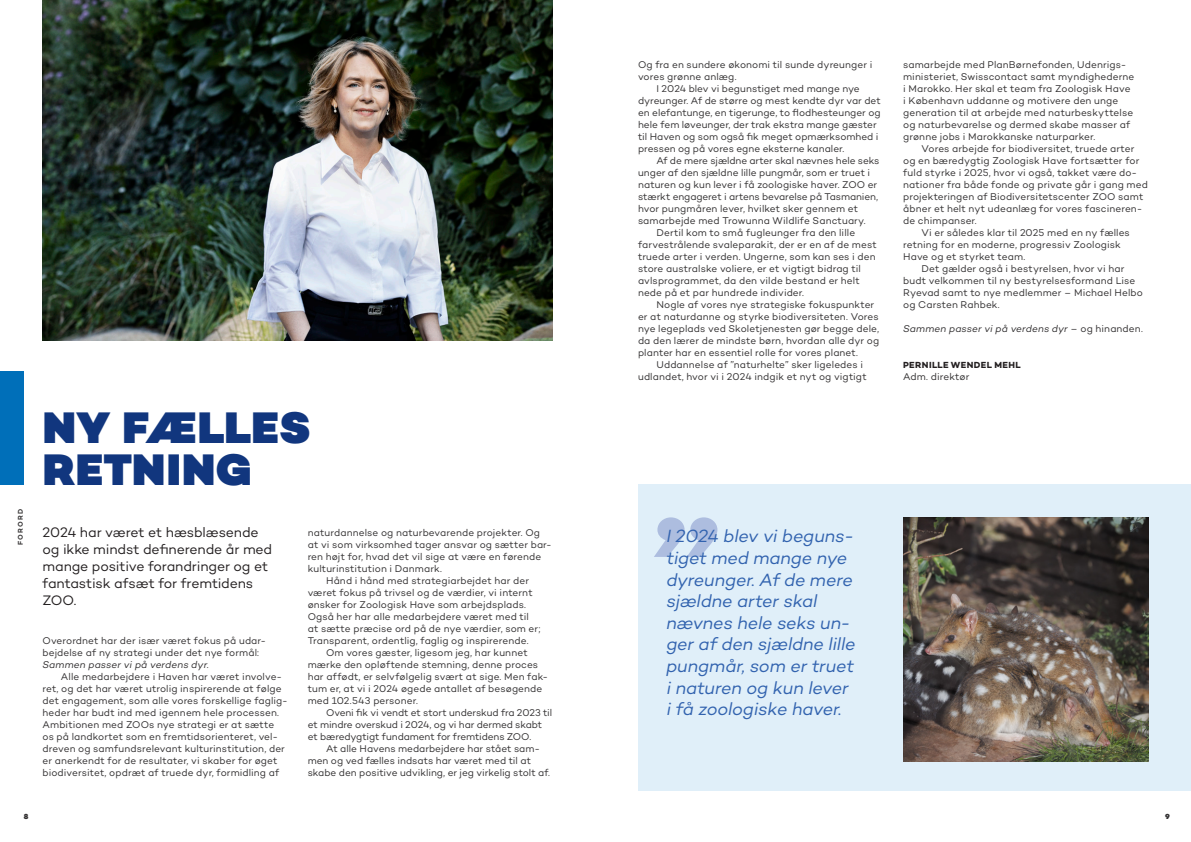
<style>
.page{position:relative;width:1191px;height:842px;background:#fff}
.page>*{position:absolute;margin:0;border:0;box-sizing:border-box;transform-origin:0 0}
.Rubrik_Balck_45_42{font:900 45px "Campton";letter-spacing:.005em;color:#11367e}
.Quote_Italic_18_20{font:italic 18px/21.6px "Campton";letter-spacing:-.01em;color:#3263af}
.Manchet_14_17{font:14px/17px "Campton";letter-spacing:-.01em;color:#231f20}
.Brød__indryk_10_12_-_black_95{font:10px/12px "Campton";letter-spacing:.01em;color:#312f30}
.Brød_10_12{font:10px/12px "Campton";letter-spacing:.01em;color:#312f30}
.Brød__indryk_10_12_-_black_95-2{font:10px/12px "Campton";letter-spacing:-.01em;color:#312f30}
.Brød_10_12-2{font:italic 10px "Campton";letter-spacing:.01em;color:#312f30}
.ML_10_2_13_black_grøn{font:700 9px "Campton";letter-spacing:.045em;color:#231f20}
.t1{font:900 7.5px "Campton";color:#312f30}
.Emnebetegnelse_7pt{font:600 7px "Campton";letter-spacing:.165em;color:#312f30}
.s1{font-style:italic}
.s2{font-style:normal}
</style>
<div class="page">
<div style="left:638px;top:485px;width:553px;height:306px;background:#e0eff9"></div>
<div style="left:0;top:371px;width:23px;height:114px;background:#006fb9"></div>
<img style="left:903px;top:517px;width:245px;height:245px">
<img style="left:43px;top:0;width:510px;height:340px">
<svg style="left:654px;top:517px;width:63px;height:40px"></svg>
<p class="Emnebetegnelse_7pt" style="left:16px;top:545px;width:37px;rotate:-90deg">FORORD</p>
<p class="Rubrik_Balck_45_42" style="left:43px;top:399px;width:269px">NY FÆLLES</p>
<p class="Rubrik_Balck_45_42" style="left:43px;top:441px;width:210px">RETNING</p>
<p class="Manchet_14_17" style="left:43px;top:523px;width:231px">2024 har været et hæsblæsende og ikke mindst definerende år med mange positive forandringer og et fantastisk afsæt for fremtidens<br>ZOO.</p>
<p class="Brød_10_12" style="left:43px;top:634px;width:225px">Overordnet har der især været fokus på udar-</p>
<p class="Brød_10_12" style="left:43px;top:646px;width:218px">bejdelse af ny strategi under det nye formål:<br><span class="s1">Sammen passer vi på verdens dyr</span>.</p>
<p class="Brød__indryk_10_12_-_black_95" style="left:43px;top:670px;width:247px;text-indent:18px">Alle medarbejdere i Haven har været involve&shy;ret, og det har været utrolig inspirerende at følge det engagement, som alle vores forskellige faglig&shy;heder har budt ind med igennem hele processen.</p>
<p class="Brød_10_12" style="left:43px;top:718px;width:244px">Ambitionen med ZOOs nye strategi er at sætte os på landkortet som en fremtidsorienteret, vel&shy;dreven og samfundsrelevant kulturinstitution, der er anerkendt for de resultater, vi skaber for øget biodiversitet, opdræt af truede dyr, formidling af</p>
<p class="Brød_10_12" style="left:308px;top:526px;width:246px">naturdannelse og naturbevarende projekter. Og at vi som virksomhed tager ansvar og sætter bar&shy;ren højt for, hvad det vil sige at være en førende kulturinstitution i Danmark.</p>
<p class="Brød__indryk_10_12_-_black_95" style="left:308px;top:574px;width:234px;text-indent:18px">Hånd i hånd med strategiarbejdet har der været fokus på trivsel og de værdier, vi internt ønsker for Zoologisk Have som arbejdsplads.<br>Også her har alle medarbejdere været med til at sætte præcise ord på de nye værdier, som er; Transparent, ordentlig, faglig og inspirerende.</p>
<p class="Brød__indryk_10_12_-_black_95" style="left:308px;top:646px;width:242px;text-indent:18px">Om vores gæster, ligesom jeg, har kunnet mærke den opløftende stemning, denne proces har affødt, er selvfølgelig svært at sige. Men fak&shy;tum er, at vi i 2024 øgede antallet af besøgende med 102.543 personer.</p>
<p class="Brød__indryk_10_12_-_black_95-2" style="left:308px;top:706px;width:246px;text-indent:18px">Oveni fik vi vendt et stort underskud fra 2023 til et mindre overskud i 2024, og vi har dermed skabt et bæredygtigt fundament for fremtidens ZOO.</p>
<p class="Brød__indryk_10_12_-_black_95" style="left:308px;top:742px;width:244px;text-indent:18px">At alle Havens medarbejdere har stået sam&shy;men og ved fælles indsats har været med til at skabe den positive udvikling, er jeg virkelig stolt af.</p>
<p class="Brød_10_12" style="left:638px;top:58px;width:236px">Og fra en sundere økonomi til sunde dyreunger i vores grønne anlæg.</p>
<p class="Brød__indryk_10_12_-_black_95" style="left:638px;top:82px;width:244px;text-indent:18px">I 2024 blev vi begunstiget med mange nye dyreunger. Af de større og mest kendte dyr var det en elefantunge, en tigerunge, to flodhesteunger og hele fem løveunger, der trak ekstra mange gæster til Haven og som også fik meget opmærksomhed i pressen og på vores egne eksterne kanaler.</p>
<p class="Brød__indryk_10_12_-_black_95" style="left:638px;top:154px;width:243px;text-indent:18px">Af de mere sjældne arter skal nævnes hele seks unger af den sjældne lille pungmår, som er truet i naturen og kun lever i få zoologiske haver. ZOO er stærkt engageret i artens bevarelse på Tasmanien, hvor pungmåren lever, hvilket sker gennem et samarbejde med Trowunna Wildlife Sanctuary.</p>
<p class="Brød__indryk_10_12_-_black_95" style="left:638px;top:226px;width:240px;text-indent:18px">Dertil kom to små fugleunger fra den lille farvestrålende svaleparakit, der er en af de mest truede arter i verden. Ungerne, som kan ses i den store australske voliere, er et vigtigt bidrag til avlsprogrammet, da den vilde bestand er helt nede på et par hundrede individer.</p>
<p class="Brød__indryk_10_12_-_black_95" style="left:638px;top:298px;width:243px;text-indent:18px">Nogle af vores nye strategiske fokuspunkter er at naturdanne og styrke biodiversiteten. Vores nye legeplads ved Skoletjenesten gør begge dele, da den lærer de mindste børn, hvordan alle dyr og planter har en essentiel rolle for vores planet.</p>
<p class="Brød__indryk_10_12_-_black_95" style="left:638px;top:358px;width:230px;text-indent:18px">Uddannelse af ”naturhelte” sker ligeledes i udlandet, hvor vi i 2024 indgik et nyt og vigtigt</p>
<p class="Brød__indryk_10_12_-_black_95" style="left:903px;top:58px;width:233px">samarbejde med PlanBørnefonden, Udenrigs&shy;ministeriet, Swisscontact samt myndighederne i Marokko. Her skal et team fra Zoologisk Have i København uddanne og motivere den unge generation til at arbejde med naturbeskyttelse og naturbevarelse og dermed skabe masser af grønne jobs i Marokkanske naturparker.</p>
<p class="Brød__indryk_10_12_-_black_95" style="left:903px;top:142px;width:246px;text-indent:18px">Vores arbejde for biodiversitet, truede arter og en bæredygtig Zoologisk Have fortsætter for fuld styrke i 2025, hvor vi også, takket være do&shy;nationer fra både fonde og private går i gang med projekteringen af Biodiversitetscenter ZOO samt åbner et helt nyt udeanlæg for vores fascineren&shy;de chimpanser.</p>
<p class="Brød__indryk_10_12_-_black_95" style="left:903px;top:226px;width:228px;text-indent:18px">Vi er således klar til 2025 med en ny fælles retning for en moderne, progressiv Zoologisk<br>Have og et styrket team.</p>
<p class="Brød__indryk_10_12_-_black_95" style="left:903px;top:262px;width:241px;text-indent:18px">Det gælder også i bestyrelsen, hvor vi har budt velkommen til ny bestyrelsesformand Lise Ryevad samt to nye medlemmer – Michael Helbo og Carsten Rahbek.</p>
<p class="Brød_10_12-2" style="left:903px;top:322px;width:241px">Sammen passer vi på verdens dyr <span class="s2">– og hinanden.</span></p>
<p class="ML_10_2_13_black_grøn" style="left:903px;top:359px;width:119px">PERNILLE WENDEL MEHL</p>
<p class="Brød_10_12" style="left:903px;top:370px;width:68px">Adm. direktør</p>
<p class="Quote_Italic_18_20" style="left:666px;top:525px;width:189px">I 2024 blev vi beguns-</p>
<p class="Quote_Italic_18_20" style="left:666px;top:547px;width:191px">tiget med mange nye dyreunger. Af de mere sjældne arter skal nævnes hele seks un&shy;ger af den sjældne lille pungmår, som er truet i naturen og kun lever i få zoologiske haver.</p>
<p class="t1" style="left:24px;top:812px;width:6px">8</p>
<p class="t1" style="left:1165px;top:812px;width:6px">9</p>
</div>
